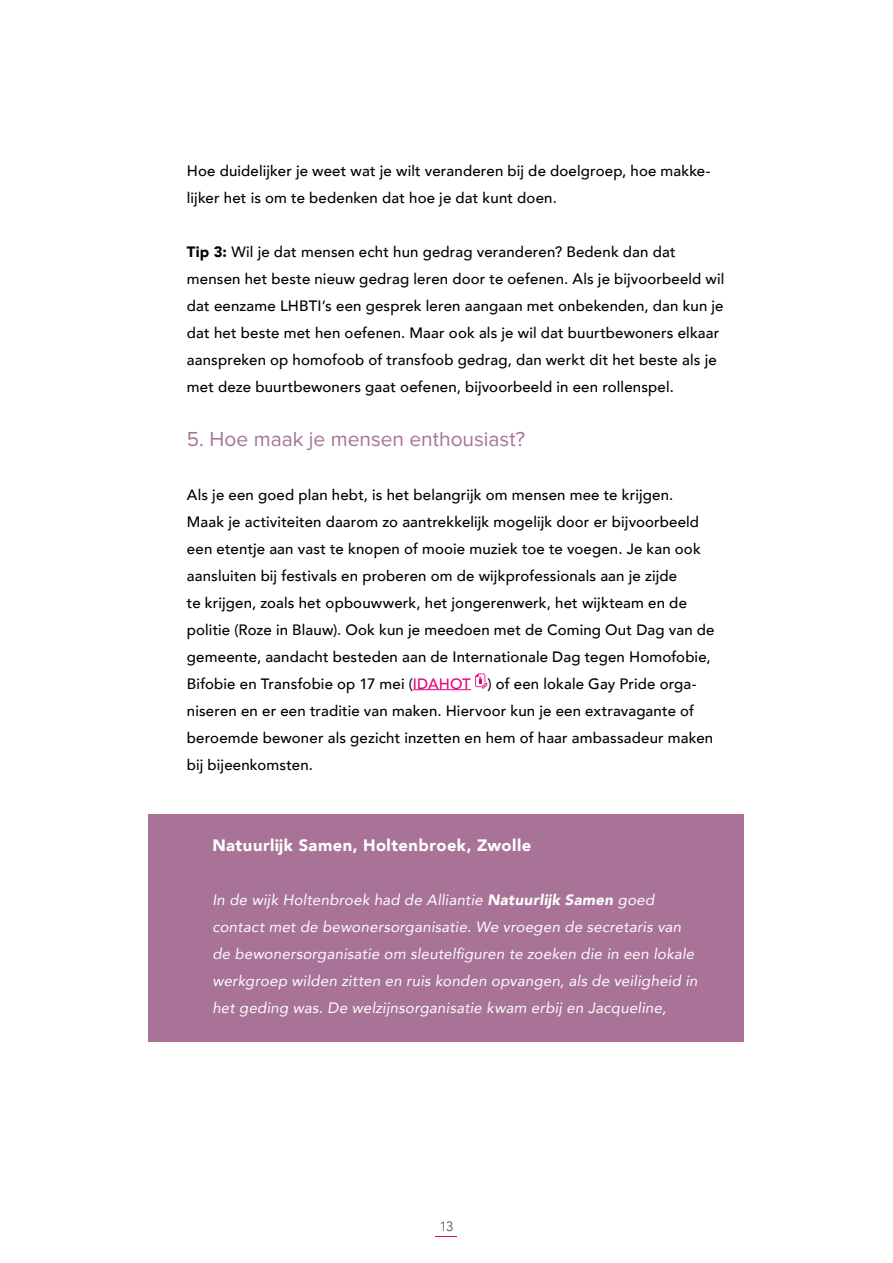
<style>
.page{position:relative;width:893px;height:1263px;background:#fff}
.page>*{position:absolute;margin:0;border:0;box-sizing:border-box;transform-origin:0 0}
.t1{font:21px "Proxima Nova";color:#a87397}
.t2{font:900 16.5px "Avenir";letter-spacing:.03em;color:#fff}
.t3{font:500 15px/27px "Avenir";letter-spacing:.01em;color:#000}
.t4{font:italic 15px/27px "Avenir";letter-spacing:.015em;color:#fff}
.t5{font:300 13.5px "Avenir";color:#4d4e4d}
.s1{font-weight:900}
.s2{color:#e6007d}
</style>
<div class="page">
<svg style="left:436px;top:1236px;width:21px;height:1px"></svg>
<div style="left:149px;top:814px;width:595px;height:228px;background:#a87397"></div>
<hr style="left:413px;top:689px;width:58px;height:1px;background:#e6007d">
<svg style="left:475px;top:673px;width:12px;height:16px"></svg>
<p class="t3" style="left:187px;top:156px;width:525px">Hoe duidelijker je weet wat je wilt veranderen bij de doelgroep, hoe makke&shy;lijker het is om te bedenken dat hoe je dat kunt doen.</p>
<p class="t3" style="left:187px;top:237px;width:539px"><span class="s1">Tip 3:</span> Wil je dat mensen echt hun gedrag veranderen? Bedenk dan dat mensen het beste nieuw gedrag leren door te oefenen. Als je bijvoorbeeld wil dat eenzame LHBTI’s een gesprek leren aangaan met onbekenden, dan kun je dat het beste met hen oefenen. Maar ook als je wil dat buurtbewoners elkaar aanspreken op homofoob of transfoob gedrag, dan werkt dit het beste als je met deze buurtbewoners gaat oefenen, bijvoorbeeld in een rollenspel.</p>
<h1 class="t1" style="left:187px;top:429px;width:340px">5. Hoe maak je mensen enthousiast?</h1>
<p class="t3" style="left:187px;top:480px;width:529px">Als je een goed plan hebt, is het belangrijk om mensen mee te krijgen.<br>Maak je activiteiten daarom zo aantrekkelijk mogelijk door er bijvoorbeeld een etentje aan vast te knopen of mooie muziek toe te voegen. Je kan ook aansluiten bij festivals en proberen om de wijkprofessionals aan je zijde<br>te krijgen, zoals het opbouwwerk, het jongerenwerk, het wijkteam en de politie (Roze in Blauw). Ook kun je meedoen met de Coming Out Dag van de gemeente, aandacht besteden aan de Internationale Dag tegen Homofobie, Bifobie en Transfobie op 17 mei (<span class="s2">IDAHOT</span> ) of een lokale Gay Pride orga&shy;niseren en er een traditie van maken. Hiervoor kun je een extravagante of beroemde bewoner als gezicht inzetten en hem of haar ambassadeur maken bij bijeenkomsten.</p>
<p class="t2" style="left:212px;top:831px;width:320px">Natuurlijk Samen, Holtenbroek, Zwolle</p>
<p class="t4" style="left:212px;top:886px;width:487px">In de wijk Holtenbroek had de Alliantie <span class="s1">Natuurlijk Samen</span> goed contact met de bewonersorganisatie. We vroegen de secretaris van de bewonersorganisatie om sleutelfiguren te zoeken die in een lokale werkgroep wilden zitten en ruis konden opvangen, als de veiligheid in het geding was. De welzijnsorganisatie kwam erbij en Jacqueline,</p>
<p class="t5" style="left:440px;top:1218px;width:15px">13</p>
</div>
